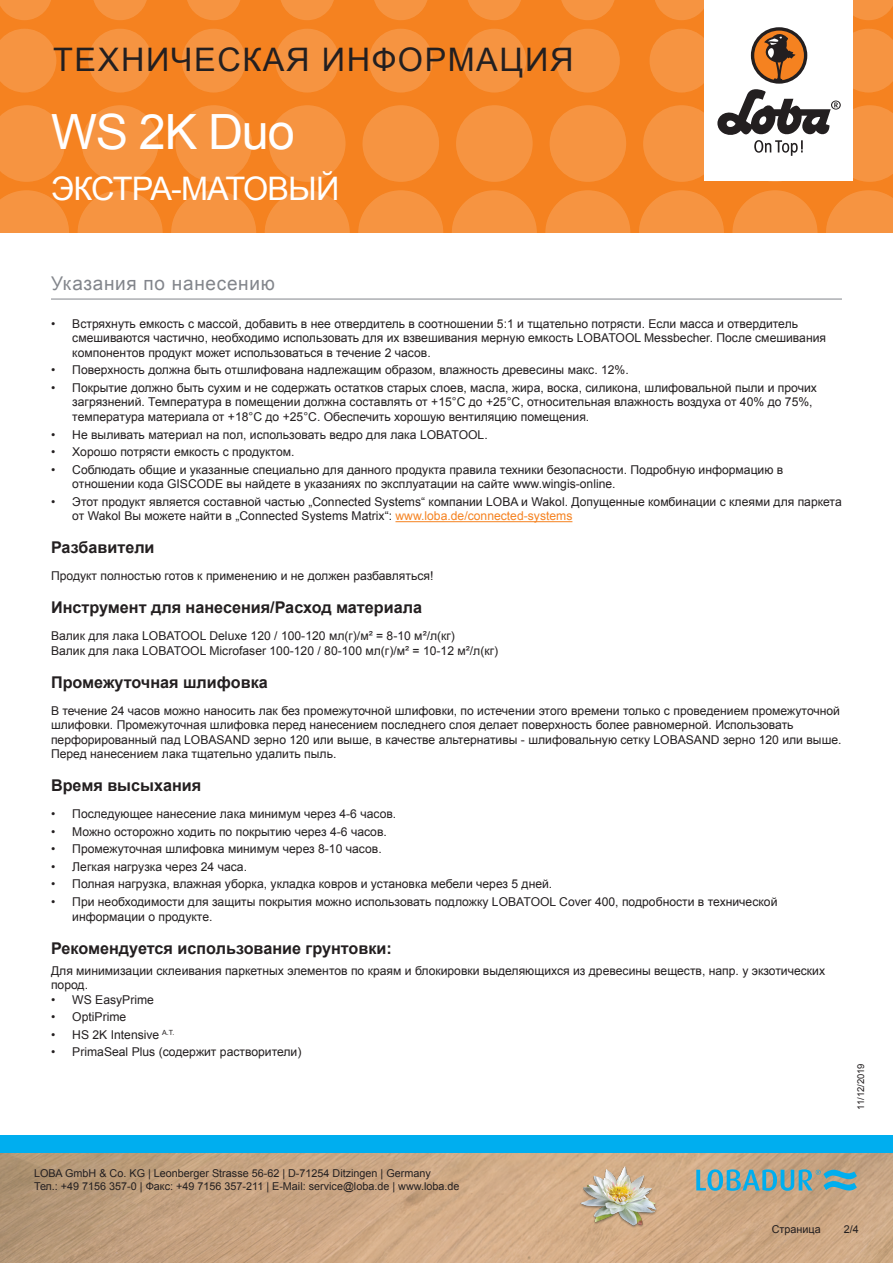
<style>
.page{position:relative;width:893px;height:1263px;background:#fff}
.page>*{position:absolute;margin:0;border:0;box-sizing:border-box;transform-origin:0 0}
.Produktname_Arial{font:48.6px "Arial";letter-spacing:-.025em;color:#fff}
.t1{font:32.4px "Arial";letter-spacing:.05em;color:#231f20}
.t2{font:32.4px "Arial";letter-spacing:-.025em;color:#fff}
.Titel_grau_Arial{font:18.9px "Arial";letter-spacing:.04em;color:#82858b}
.h1_Arial{font:700 16.2px "Arial";color:#231f20}
.Text_Arial{font:12.15px/14.5px "Arial";color:#231f20}
.t3{font:10.8px/12.9px "Arial";color:#231f20}
.t4{font:9.45px "Arial";color:#231f20}
.s1{color:#f58220}
</style>
<div class="page">
<div style="left:0;top:0;width:893px;height:233px;background:#f58220"></div>
<svg style="left:0;top:190px;width:69px;height:43px"></svg>
<svg style="left:78px;top:190px;width:85px;height:85px;fill:#f69441"></svg>
<svg style="left:171px;top:190px;width:85px;height:85px;fill:#f69441"></svg>
<svg style="left:265px;top:190px;width:85px;height:85px;fill:#f69441"></svg>
<svg style="left:358px;top:190px;width:85px;height:85px;fill:#f69441"></svg>
<svg style="left:545px;top:190px;width:85px;height:85px;fill:#f69441"></svg>
<svg style="left:452px;top:190px;width:85px;height:85px;fill:#f69441"></svg>
<svg style="left:732px;top:190px;width:85px;height:85px;fill:#f69441"></svg>
<svg style="left:639px;top:190px;width:85px;height:85px;fill:#f69441"></svg>
<svg style="left:826px;top:190px;width:67px;height:43px"></svg>
<svg style="left:0;top:105px;width:65px;height:77px"></svg>
<svg style="left:82px;top:105px;width:76px;height:77px"></svg>
<svg style="left:175px;top:105px;width:77px;height:77px"></svg>
<svg style="left:269px;top:105px;width:76px;height:77px"></svg>
<svg style="left:456px;top:105px;width:77px;height:77px"></svg>
<svg style="left:362px;top:105px;width:77px;height:77px"></svg>
<svg style="left:550px;top:105px;width:76px;height:77px"></svg>
<svg style="left:0;top:29px;width:56px;height:63px"></svg>
<svg style="left:182px;top:29px;width:64px;height:63px"></svg>
<svg style="left:88px;top:29px;width:64px;height:63px"></svg>
<svg style="left:275px;top:29px;width:64px;height:63px"></svg>
<svg style="left:462px;top:29px;width:64px;height:63px"></svg>
<svg style="left:369px;top:29px;width:64px;height:63px"></svg>
<svg style="left:556px;top:29px;width:64px;height:63px"></svg>
<svg style="left:0;top:0;width:51px;height:20px"></svg>
<svg style="left:187px;top:0;width:53px;height:20px"></svg>
<svg style="left:468px;top:0;width:53px;height:20px"></svg>
<svg style="left:655px;top:0;width:49px;height:20px"></svg>
<svg style="left:93px;top:0;width:54px;height:20px"></svg>
<svg style="left:374px;top:0;width:54px;height:20px"></svg>
<svg style="left:281px;top:0;width:53px;height:20px"></svg>
<svg style="left:561px;top:0;width:54px;height:20px"></svg>
<svg style="left:853px;top:0;width:40px;height:20px"></svg>
<img style="left:0;top:1152px;width:893px;height:111px">
<div style="left:0;top:1135px;width:893px;height:17px;background:#00aeef"></div>
<div style="left:704px;top:0;width:149px;height:181px;background:#fff"></div>
<svg style="left:643px;top:29px;width:250px;height:153px"></svg>
<img style="left:578px;top:1161px;width:82px;height:81px">
<svg style="left:696px;top:1169px;width:161px;height:22px;background:#74a7ae"></svg>
<hr style="left:395px;top:521px;width:177px;height:1px;background:#f58220">
<hr style="left:51px;top:299px;width:791px;height:1px;background:#82858b">
<h2 class="t1" style="left:53px;top:38px;width:522px">ТЕХНИЧЕСКАЯ ИНФОРМАЦИЯ</h2>
<p class="Produktname_Arial" style="left:51px;top:100px;width:245px">WS 2K Duo</p>
<h2 class="t2" style="left:51px;top:167px;width:290px">ЭКСТРА-МАТОВЫЙ</h2>
<p class="Titel_grau_Arial" style="left:51px;top:271px;width:225px">Указания по нанесению</p>
<p class="Text_Arial" style="left:72px;top:316px;width:755px;text-indent:-21px">• Встряхнуть емкость с массой, добавить в нее отвердитель в соотношении 5:1 и тщательно потрясти. Если масса и отвердитель смешиваются частично, необходимо использовать для их взвешивания мерную емкость LOBATOOL Messbecher. После смешивания компонентов продукт может использоваться в течение 2 часов.</p>
<p class="Text_Arial" style="left:51px;top:363px;width:579px">• Поверхность должна быть отшлифована надлежащим образом, влажность древесины макс. 12%.</p>
<p class="Text_Arial" style="left:72px;top:380px;width:746px;text-indent:-21px">• Покрытие должно быть сухим и не содержать остатков старых слоев, масла, жира, воска, силикона, шлифовальной пыли и прочих загрязнений. Температура в помещении должна составлять от +15°C до +25°C, относительная влажность воздуха от 40% до 75%, температура материала от +18°C до +25°C. Обеспечить хорошую вентиляцию помещения.</p>
<p class="Text_Arial" style="left:51px;top:427px;width:438px">• Не выливать материал на пол, использовать ведро для лака LOBATOOL.</p>
<p class="Text_Arial" style="left:51px;top:445px;width:245px">• Хорошо потрясти емкость с продуктом.</p>
<p class="Text_Arial" style="left:72px;top:462px;width:713px;text-indent:-21px">• Соблюдать общие и указанные специально для данного продукта правила техники безопасности. Подробную информацию в отношении кода GISCODE вы найдете в указаниях по эксплуатации на сайте www.wingis-online.</p>
<p class="Text_Arial" style="left:72px;top:494px;width:771px;text-indent:-21px">• Этот продукт является составной частью „Connected Systems“ компании LOBA и Wakol. Допущенные комбинации с клеями для паркета от Wakol Вы можете найти в „Connected Systems Matrix“: <span class="s1">www.loba.de/connected-systems</span></p>
<p class="h1_Arial" style="left:51px;top:537px;width:105px">Разбавители</p>
<p class="Text_Arial" style="left:51px;top:569px;width:384px">Продукт полностью готов к применению и не должен разбавляться!</p>
<p class="h1_Arial" style="left:51px;top:597px;width:373px">Инструмент для нанесения/Расход материала</p>
<p class="Text_Arial" style="left:51px;top:629px;width:449px">Валик для лака LOBATOOL Deluxe 120 / 100-120 мл(г)/м² = 8-10 м²/л(кг)<br>Валик для лака LOBATOOL Microfaser 100-120 / 80-100 мл(г)/м² = 10-12 м²/л(кг)</p>
<p class="h1_Arial" style="left:51px;top:671px;width:218px">Промежуточная шлифовка</p>
<p class="Text_Arial" style="left:51px;top:703px;width:792px">В течение 24 часов можно наносить лак без промежуточной шлифовки, по истечении этого времени только с проведением промежуточной шлифовки. Промежуточная шлифовка перед нанесением последнего слоя делает поверхность более равномерной. Использовать перфорированный пад LOBASAND зерно 120 или выше, в качестве альтернативы - шлифовальную сетку LOBASAND зерно 120 или выше.<br>Перед нанесением лака тщательно удалить пыль.</p>
<p class="h1_Arial" style="left:51px;top:775px;width:152px">Время высыхания</p>
<p class="Text_Arial" style="left:51px;top:807px;width:347px">• Последующее нанесение лака минимум через 4-6 часов.</p>
<p class="Text_Arial" style="left:51px;top:824px;width:337px">• Можно осторожно ходить по покрытию через 4-6 часов.</p>
<p class="Text_Arial" style="left:51px;top:842px;width:332px">• Промежуточная шлифовка минимум через 8-10 часов.</p>
<p class="Text_Arial" style="left:51px;top:859px;width:198px">• Легкая нагрузка через 24 часа.</p>
<p class="Text_Arial" style="left:51px;top:877px;width:503px">• Полная нагрузка, влажная уборка, укладка ковров и установка мебели через 5 дней.</p>
<p class="Text_Arial" style="left:72px;top:895px;width:707px;text-indent:-21px">• При необходимости для защиты покрытия можно использовать подложку LOBATOOL Cover 400, подробности в технической информации о продукте.</p>
<p class="h1_Arial" style="left:51px;top:937px;width:342px">Рекомендуется использование грунтовки:</p>
<p class="Text_Arial" style="left:51px;top:963px;width:776px">Для минимизации склеивания паркетных элементов по краям и блокировки выделяющихся из древесины веществ, напр. у экзотических пород.</p>
<p class="Text_Arial" style="left:51px;top:992px;width:104px">• WS EasyPrime</p>
<p class="Text_Arial" style="left:51px;top:1010px;width:77px">• OptiPrime</p>
<p class="Text_Arial" style="left:51px;top:1027px;width:125px">• HS 2K Intensive <sup>A.T.</sup></p>
<p class="Text_Arial" style="left:51px;top:1045px;width:252px">• PrimaSeal Plus (содержит растворители)</p>
<p class="t4" style="left:855px;top:1110px;width:48px;rotate:-90deg">11/12/2019</p>
<p class="t3" style="left:34px;top:1167px;width:427px">LOBA GmbH &amp; Co. KG | Leonberger Strasse 56-62 | D-71254 Ditzingen | Germany<br>Тел.: +49 7156 357-0 | Факс: +49 7156 357-211 | E-Mail: service@loba.de | www.loba.de</p>
<p class="t3" style="left:772px;top:1222px;width:50px">Страница</p>
<p class="t3" style="left:844px;top:1222px;width:17px">2/4</p>
</div>
